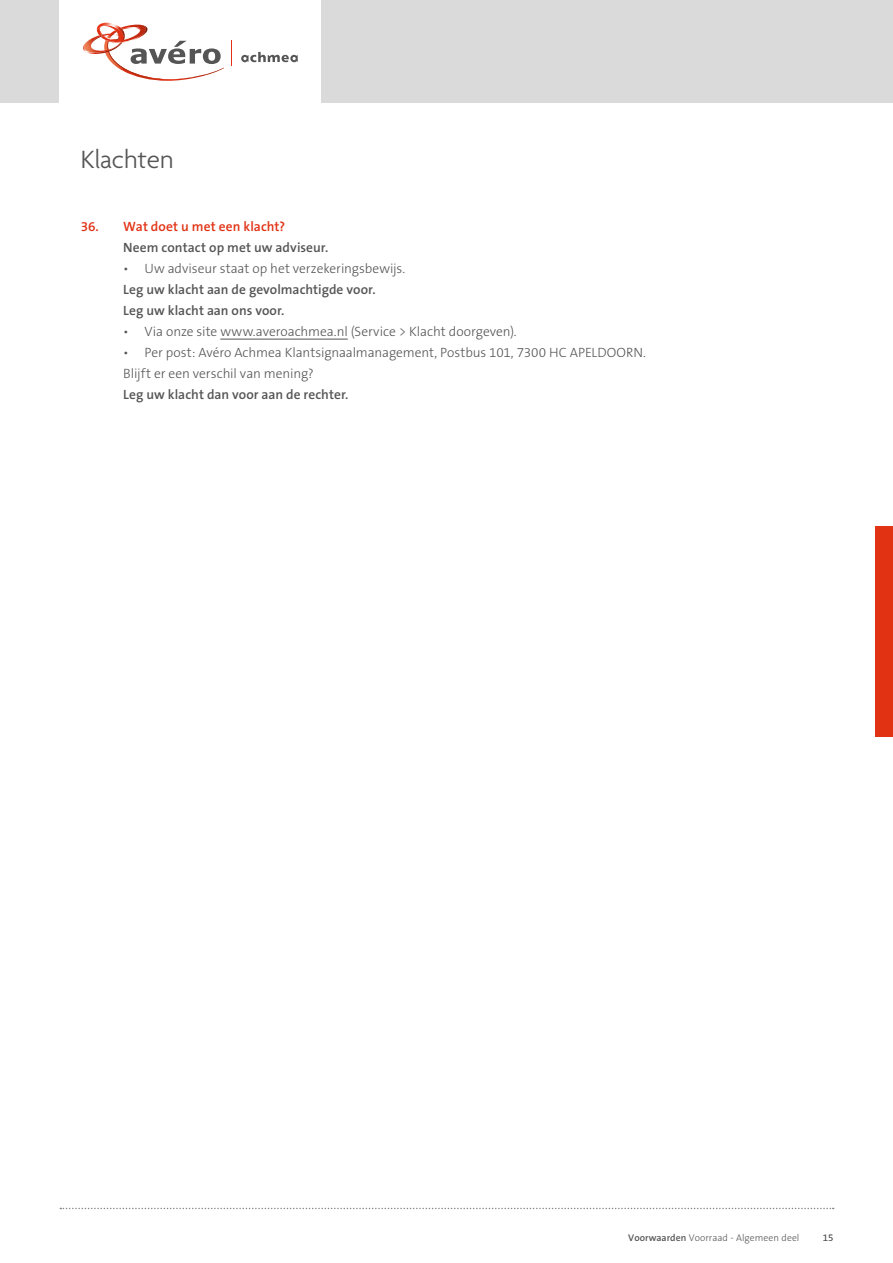
<style>
.page{position:relative;width:893px;height:1263px;background:#fff}
.page>*{position:absolute;margin:0;border:0;box-sizing:border-box;transform-origin:0 0}
.t1{font:300 27px "Agenda";color:#555}
.t2{font:300 13.5px/21px "The Sans B3";letter-spacing:-.005em;color:#555}
.t3{font:600 13.5px/21px "The Sans B6";color:#555}
.t4{font:600 13.5px "The Sans B6";letter-spacing:.005em;color:#e13214}
.t5{font:300 9.75px "The Sans B3";letter-spacing:.005em;color:#555}
.s1{font-family:"The Sans B6";font-weight:600}
</style>
<div class="page">
<div style="left:0;top:0;width:893px;height:103px;background:#dadada"></div>
<div style="left:60px;top:0;width:261px;height:103px;background:#fff"></div>
<svg style="left:241px;top:52px;width:57px;height:10px"></svg>
<svg style="left:83px;top:22px;width:141px;height:59px"></svg>
<svg style="left:231px;top:41px;width:1px;height:25px"></svg>
<svg style="left:60px;top:1208px;width:774px;height:1px"></svg>
<hr style="left:220px;top:339px;width:128px;height:1px;background:#555">
<div style="left:876px;top:526px;width:17px;height:211px;background:#e13214"></div>
<h1 class="t1" style="left:81px;top:145px;width:94px">Klachten</h1>
<p class="t4" style="left:81px;top:219px;width:206px">36. Wat doet u met een klacht?</p>
<p class="t3" style="left:123px;top:238px;width:207px">Neem contact op met uw adviseur.</p>
<p class="t2" style="left:123px;top:259px;width:283px">• Uw adviseur staat op het verzekeringsbewijs.</p>
<p class="t3" style="left:123px;top:280px;width:254px">Leg uw klacht aan de gevolmachtigde voor.<br>Leg uw klacht aan ons voor.</p>
<p class="t2" style="left:123px;top:322px;width:395px">• Via onze site www.averoachmea.nl (Service &gt; Klacht doorgeven).</p>
<p class="t2" style="left:123px;top:343px;width:524px">• Per post: Avéro Achmea Klantsignaalmanagement, Postbus 101, 7300 HC APELDOORN.<br>Blijft er een verschil van mening?</p>
<p class="t3" style="left:123px;top:385px;width:227px">Leg uw klacht dan voor aan de rechter.</p>
<p class="t5" style="left:628px;top:1233px;width:173px"><span class="s1">Voorwaarden</span> Voorraad - Algemeen deel</p>
<p class="t5" style="left:823px;top:1233px;width:12px">15</p>
</div>
